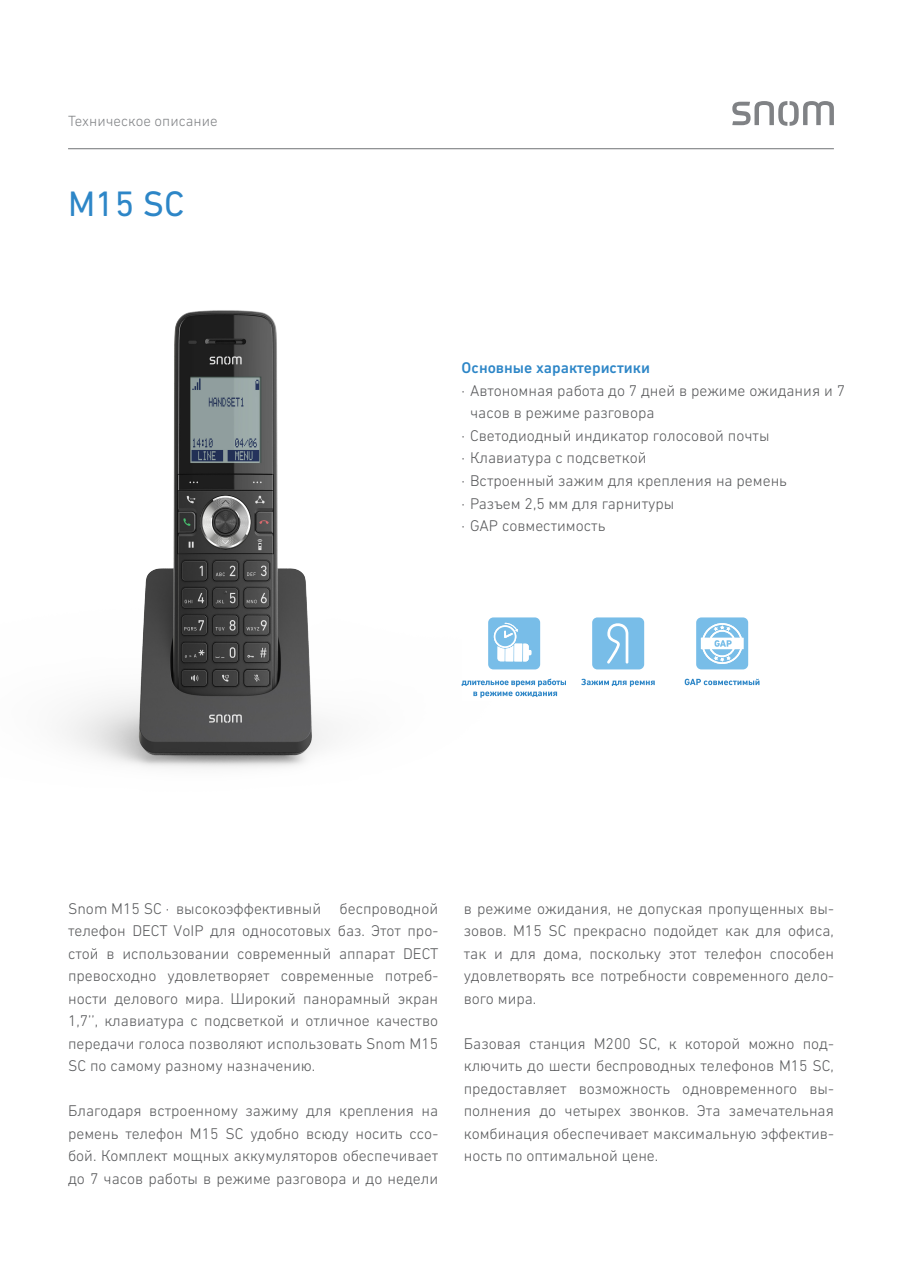
<style>
.page{position:relative;width:902px;height:1272px;background:#fff}
.page>*{position:absolute;margin:0;border:0;box-sizing:border-box;transform-origin:0 0}
.t1{font:36px "DIN Next CYR";color:#2d86c7}
.t2{font:300 15.75px/22.5px "DIN Next CYR";color:#57585a;text-align:justify}
.t3{font:500 15.75px "DIN Next CYR";color:#2d86c7}
.Überschrift_Datenblä{font:300 15px "DIN Next CYR";color:#808285}
</style>
<div class="page">
<img style="left:65px;top:310px;width:264px;height:458px">
<hr style="left:68px;top:148px;width:765px;height:1px;background:#808285">
<svg style="left:732px;top:101px;width:101px;height:25px"></svg>
<svg style="left:488px;top:617px;width:52px;height:52px"></svg>
<svg style="left:461px;top:678px;width:105px;height:19px"></svg>
<svg style="left:581px;top:678px;width:73px;height:8px"></svg>
<div style="left:592px;top:617px;width:52px;height:52px;background:#78bde8;border-radius:5px"></div>
<svg style="left:607px;top:623px;width:21px;height:40px"></svg>
<svg style="left:696px;top:617px;width:52px;height:52px"></svg>
<svg style="left:684px;top:678px;width:75px;height:7px"></svg>
<p class="Überschrift_Datenblä" style="left:68px;top:112px;width:151px">Техническое описание</p>
<p class="t1" style="left:68px;top:183px;width:118px">M15 SC</p>
<p class="t3" style="left:461px;top:359px;width:190px">Основные характеристики</p>
<p class="t2" style="left:470px;top:379px;width:376px;text-indent:-9px">· Автономная работа до 7 дней в режиме ожидания и 7 часов в режиме разговора</p>
<p class="t2" style="left:461px;top:424px;width:309px">· Светодиодный индикатор голосовой почты</p>
<p class="t2" style="left:461px;top:446px;width:186px">· Клавиатура с подсветкой</p>
<p class="t2" style="left:461px;top:469px;width:327px">· Встроенный зажим для крепления на ремень</p>
<p class="t2" style="left:461px;top:491px;width:214px">· Разъем 2,5 мм для гарнитуры</p>
<p class="t2" style="left:461px;top:514px;width:145px">· GAP совместимость</p>
<p class="t2" style="left:68px;top:896px;width:372px">Snom M15 SC · высокоэффективный беспроводной телефон DECT VoIP для односотовых баз. Этот про&shy;стой в использовании современный аппарат DECT превосходно удовлетворяет современные потреб&shy;ности делового мира. Широкий панорамный экран 1,7’’, клавиатура с подсветкой и отличное качество передачи голоса позволяют использовать Snom M15<br>SC по самому разному назначению.</p>
<p class="t2" style="left:68px;top:1099px;width:371px">Благодаря встроенному зажиму для крепления на ремень телефон M15 SC удобно всюду носить ссо&shy;бой. Комплект мощных аккумуляторов обеспечивает до 7 часов работы в режиме разговора и до недели</p>
<p class="t2" style="left:463px;top:896px;width:371px">в режиме ожидания, не допуская пропущенных вы&shy;зовов. M15 SC прекрасно подойдет как для офиса, так и для дома, поскольку этот телефон способен удовлетворять все потребности современного дело&shy;вого мира.</p>
<p class="t2" style="left:463px;top:1031px;width:371px">Базовая станция M200 SC, к которой можно под&shy;ключить до шести беспроводных телефонов M15 SC, предоставляет возможность одновременного вы&shy;полнения до четырех звонков. Эта замечательная комбинация обеспечивает максимальную эффектив&shy;ность по оптимальной цене.</p>
</div>
